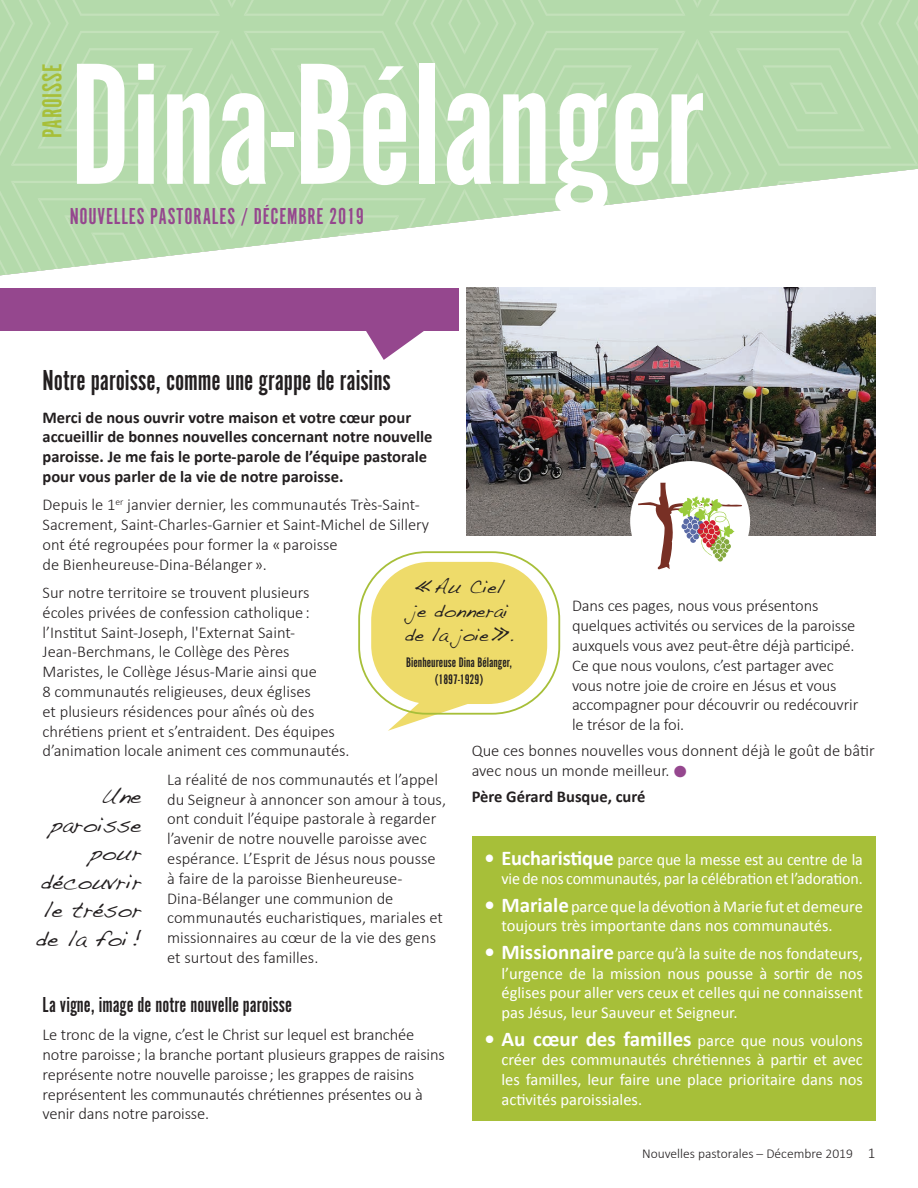
<style>
.page{position:relative;width:918px;height:1188px;background:#fff}
.page>*{position:absolute;margin:0;border:0;box-sizing:border-box;transform-origin:0 0}
.t1{font:180px "Alternate Got No 1 D";color:#fff}
.t2{font:30px "Alternate Got No 1 D";letter-spacing:-.005em;color:#231f20}
.t3{font:28.5px "Alternate Got No 1 D";letter-spacing:.02em;color:#a7bf39}
.t4{font:24px "Alternate Got No 1 D";letter-spacing:.03em;color:#95478e}
.t5{font:22.5px/28.5px "Handwriting Dakota";color:#231f20;text-align:right}
.t6{font:22.5px "Alternate Got No 1 D";color:#231f20}
.t7{font:19.2px/24px "Handwriting Dakota";color:#231f20;text-align:center}
.t8{font:300 16.5px/19.8px "Calibri";color:#231f20}
.t9{font:16.5px/19.8px "Calibri";color:#fff;text-align:justify}
.t10{font:700 16.5px/19.8px "Calibri";color:#231f20}
.t11{font:14.4px/17.2px "Alternate Got No 1 D";color:#231f20;text-align:center}
.t12{font:300 13.5px "Calibri";color:#231f20}
.s1{font-family:"Alternate Got No 1 D";font-weight:400;font-size:22.5px;color:#95478e}
.s2{font-weight:700;font-size:21px}
.s3{font-size:15px}
</style>
<div class="page">
<img style="left:467px;top:288px;width:408px;height:247px">
<svg style="left:0;top:0;width:918px;height:275px"></svg>
<svg style="left:366px;top:330px;width:59px;height:30px"></svg>
<div style="left:0;top:288px;width:459px;height:42px;background:#95478e"></div>
<div style="left:472px;top:836px;width:404px;height:285px;background:#a7bf39"></div>
<div style="left:630px;top:461px;width:120px;height:120px;background:#fff;border-radius:50%"></div>
<svg style="left:638px;top:483px;width:104px;height:87px"></svg>
<svg style="left:388px;top:696px;width:80px;height:35px"></svg>
<div style="left:358px;top:551px;width:202px;height:164px;border:2px solid #a7bf39;border-radius:67px"></div>
<div style="left:371px;top:562px;width:176px;height:142px;background:#eedb6a;border-radius:59px"></div>
<h3 class="t3" style="left:37px;top:138px;width:76px;rotate:-90deg">PAROISSE</h3>
<h1 class="t1" style="left:70px;top:29px;width:635px">Dina-Bélanger</h1>
<h3 class="t4" style="left:70px;top:204px;width:296px">NOUVELLES PASTORALES / DÉCEMBRE 2019</h3>
<h2 class="t2" style="left:43px;top:364px;width:350px">Notre paroisse, comme une grappe de raisins</h2>
<p class="t10" style="left:43px;top:407px;width:392px">Merci de nous ouvrir votre maison et votre cœur pour accueillir de bonnes nouvelles concernant notre nouvelle paroisse. Je me fais le porte-parole de l’équipe pastorale pour vous parler de la vie de notre paroisse.</p>
<p class="t8" style="left:43px;top:494px;width:388px">Depuis le 1<sup>er</sup> janvier dernier, les communautés Très-Saint-Sacrement, Saint-Charles-Garnier et Saint-Michel de Sillery ont été regroupées pour former la «paroisse<br>de Bienheureuse-Dina-Bélanger ».</p>
<p class="t8" style="left:43px;top:582px;width:309px">Sur notre territoire se trouvent plusieurs écoles privées de confession catholique: l’Institut Saint-Joseph, l'Externat Saint-Jean-Berchmans, le Collège des Pères Maristes, le Collège Jésus-Marie ainsi que<br>8 communautés religieuses, deux églises<br>et plusieurs résidences pour aînés où des chrétiens prient et s’entraident. Des équipes d’animation locale animent ces communautés.</p>
<p class="t8" style="left:167px;top:769px;width:280px">La réalité de nos communautés et l’appel du Seigneur à annoncer son amour à tous, ont conduit l’équipe pastorale à regarder l’avenir de notre nouvelle paroisse avec espérance. L’Esprit de Jésus nous pousse à faire de la paroisse Bienheureuse-Dina-Bélanger une communion de communautés eucharistiques, mariales et missionnaires au cœur de la vie des gens et surtout des familles.</p>
<h3 class="t6" style="left:43px;top:993px;width:251px">La vigne, image de notre nouvelle paroisse</h3>
<p class="t8" style="left:43px;top:1024px;width:404px">Le tronc de la vigne, c’est le Christ sur lequel est branchée notre paroisse; la branche portant plusieurs grappes de raisins représente notre nouvelle paroisse; les grappes de raisins représentent les communautés chrétiennes présentes ou à venir dans notre paroisse.</p>
<p class="t7" style="left:405px;top:574px;width:110px">«Au Ciel je donnerai de la joie».</p>
<p class="t11" style="left:406px;top:654px;width:108px">Bienheureuse Dina Bélanger, (1897-1929)</p>
<p class="t8" style="left:572px;top:595px;width:288px">Dans ces pages, nous vous présentons quelques activités ou services de la paroisse auxquels vous avez peut-être déjà participé.<br>Ce que nous voulons, c’est partager avec vous notre joie de croire en Jésus et vous accompagner pour découvrir ou redécouvrir le trésor de la foi.</p>
<p class="t8" style="left:472px;top:740px;width:405px">Que ces bonnes nouvelles vous donnent déjà le goût de bâtir avec nous un monde meilleur. <span class="s1">▯</span></p>
<p class="t10" style="left:472px;top:787px;width:175px">Père Gérard Busque, curé</p>
<h3 class="t5" style="left:36px;top:781px;width:107px">Une paroisse pour découvrir le trésor de la foi !</h3>
<p class="t9" style="left:484px;top:849px;width:380px;text-align:right"><span class="s2">• Eucharistique</span> parce que la messe est au centre de la vie de nos communautés, par la célébration et l’adoration.</p>
<p class="t9" style="left:501px;top:896px;width:363px;text-indent:-17px"><span class="s2">• Mariale</span>parce que la dévotion à Marie fut et demeure toujours très importante dans nos communautés.</p>
<p class="t9" style="left:501px;top:943px;width:363px;text-indent:-17px"><span class="s2">• Missionnaire</span> parce qu’à la suite de nos fondateurs, l’urgence de la mission nous pousse à sortir de nos églises pour aller vers ceux et celles qui ne connaissent pas Jésus, leur Sauveur et Seigneur.</p>
<p class="t9" style="left:501px;top:1030px;width:363px;text-indent:-17px"><span class="s2">• Au cœur des familles</span> parce que nous voulons créer des communautés chrétiennes à partir et avec les familles, leur faire une place prioritaire dans nos activités paroissiales.</p>
<p class="t12" style="left:642px;top:1145px;width:235px">Nouvelles pastorales – Décembre 2019 <span class="s3">1</span></p>
</div>
